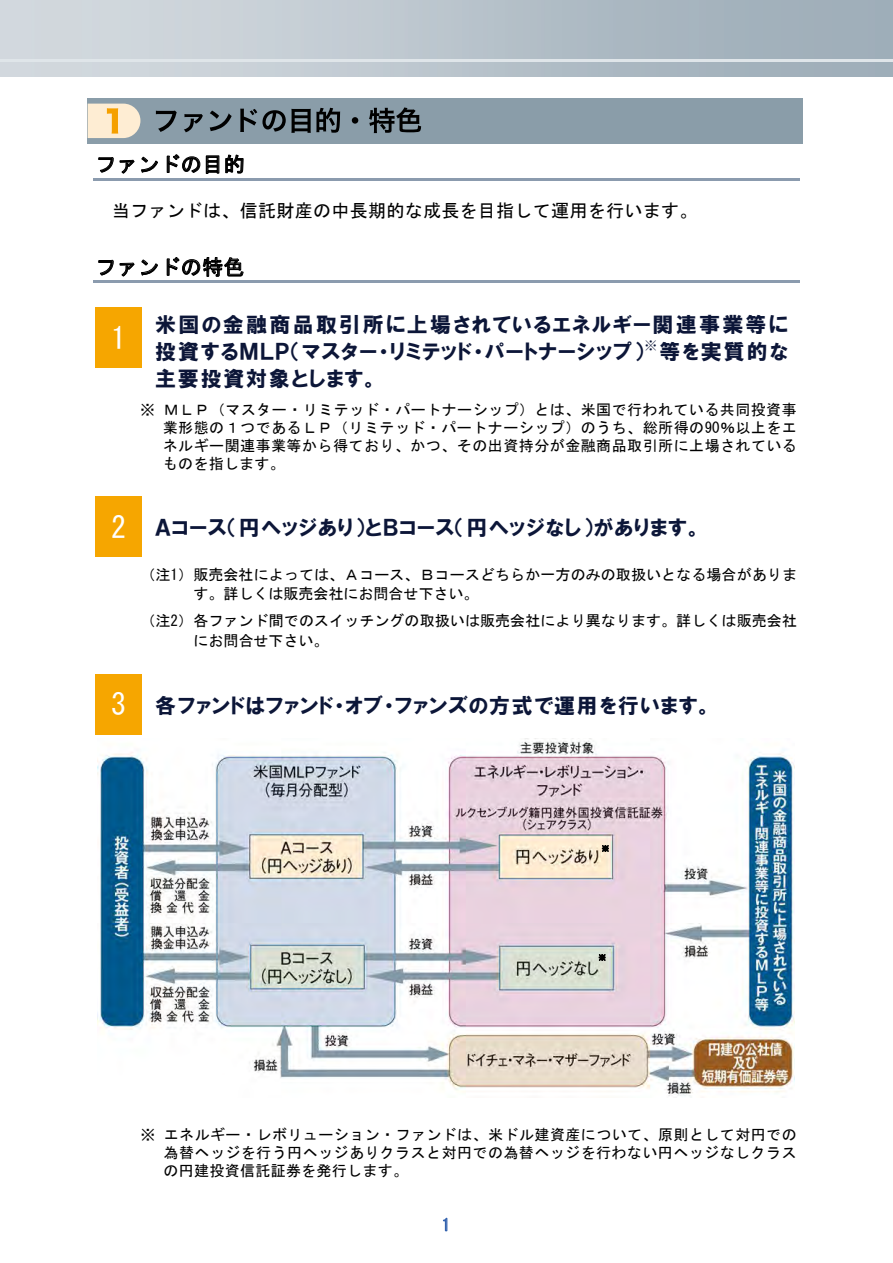
<style>
.page{position:relative;width:893px;height:1263px;background:#fff}
.page>*{position:absolute;margin:0;border:0;box-sizing:border-box;transform-origin:0 0}
.t1{font:30px "MS Gothic";color:#fff}
.t2{font:21px/27px "HGP Soei Kakugothic UB";letter-spacing:.055em;color:#0c1638;text-align:justify}
.t3{font:21px "MS Gothic";letter-spacing:.02em;color:#000}
.t4{font:18px "MS Gothic";letter-spacing:.015em;color:#000}
.t5{font:16.5px "MS Gothic";color:#3362ae}
.t6{font:15px/18px "MS Gothic";letter-spacing:.005em;color:#000;text-align:justify}
.s1{font-family:"MS Gothic";font-size:30px;color:#fff}
</style>
<div class="page">
<hr style="left:0;top:60px;width:893px;height:2px;background:#dfe5e9">
<svg style="left:443px;top:1218px;width:4px;height:13px"></svg>
<svg style="left:98px;top:157px;width:36px;height:17px"></svg>
<svg style="left:141px;top:157px;width:17px;height:15px"></svg>
<svg style="left:167px;top:154px;width:33px;height:19px"></svg>
<svg style="left:206px;top:155px;width:13px;height:19px"></svg>
<svg style="left:225px;top:154px;width:18px;height:27px"></svg>
<hr style="left:93px;top:178px;width:706px;height:2px;background:#8b9bae">
<svg style="left:98px;top:260px;width:36px;height:16px"></svg>
<svg style="left:141px;top:259px;width:17px;height:16px"></svg>
<svg style="left:167px;top:257px;width:77px;height:20px"></svg>
<hr style="left:93px;top:281px;width:706px;height:2px;background:#8b9bae">
<div style="left:95px;top:310px;width:47px;height:57px;background:#f6a600"></div>
<hr style="left:95px;top:307px;width:47px;height:3px;background:#f6a600">
<div style="left:95px;top:497px;width:47px;height:60px;background:#f6a600"></div>
<div style="left:95px;top:674px;width:47px;height:60px;background:#f6a600"></div>
<img style="left:97px;top:740px;width:698px;height:356px">
<div style="left:88px;top:98px;width:715px;height:45px;background:#8a9da9"></div>
<svg style="left:156px;top:111px;width:21px;height:21px"></svg>
<svg style="left:184px;top:114px;width:19px;height:18px"></svg>
<svg style="left:210px;top:111px;width:22px;height:20px"></svg>
<svg style="left:240px;top:108px;width:100px;height:25px"></svg>
<div style="left:352px;top:117px;width:6px;height:7px;background:#000;border-radius:50%"></div>
<svg style="left:369px;top:107px;width:52px;height:26px"></svg>
<svg style="left:88px;top:104px;width:52px;height:34px;background:#f5e0ba"></svg>
<svg style="left:599px;top:954px;width:6px;height:7px"></svg>
<svg style="left:602px;top:845px;width:7px;height:7px"></svg>
<h2 class="t3" style="left:95px;top:154px;width:151px">ファンドの目的</h2>
<p class="t4" style="left:112px;top:202px;width:587px">当ファンドは、信託財産の中長期的な成長を目指して運用を行います。</p>
<h2 class="t3" style="left:95px;top:256px;width:151px">ファンドの特色</h2>
<h1 class="t1" style="left:111px;top:323px;width:16px">1</h1>
<h2 class="t2" style="left:155px;top:310px;width:635px">米国の金融商品取引所に上場されているエネルギー関連事業等に投資するＭＬＰ（マスター・リミテッド・パートナーシップ）<sup>※</sup>等を実質的な主要投資対象とします。</h2>
<p class="t6" style="left:163px;top:401px;width:636px;text-indent:-22px">※ ＭＬＰ（マスター・リミテッド・パートナーシップ）とは、米国で行われている共同投資事業形態の１つであるＬＰ（リミテッド・パートナーシップ）のうち、総所得の90％以上をエネルギー関連事業等から得ており、かつ、その出資持分が金融商品取引所に上場されているものを指します。</p>
<h2 class="t2" style="left:111px;top:514px;width:592px"><span class="s1">2</span> Ａコース（円ヘッジあり）とＢコース（円ヘッジなし）があります。</h2>
<p class="t6" style="left:194px;top:564px;width:605px;line-height:19.5px;text-indent:-53px">（注1）販売会社によっては、Ａコース、Ｂコースどちらか一方のみの取扱いとなる場合があります。詳しくは販売会社にお問合せ下さい。</p>
<p class="t6" style="left:194px;top:611px;width:605px;line-height:19.5px;text-indent:-53px">（注2）各ファンド間でのスイッチングの取扱いは販売会社により異なります。詳しくは販売会社にお問合せ下さい。</p>
<h2 class="t2" style="left:111px;top:692px;width:602px"><span class="s1">3</span> 各ファンドはファンド・オブ・ファンズの方式で運用を行います。</h2>
<p class="t6" style="left:164px;top:1125px;width:635px;text-indent:-23px">※ エネルギー・レボリューション・ファンドは、米ドル建資産について、原則として対円での為替ヘッジを行う円ヘッジありクラスと対円での為替ヘッジを行わない円ヘッジなしクラスの円建投資信託証券を発行します。</p>
<p class="t5" style="left:442px;top:1217px;width:10px">1</p>
</div>
